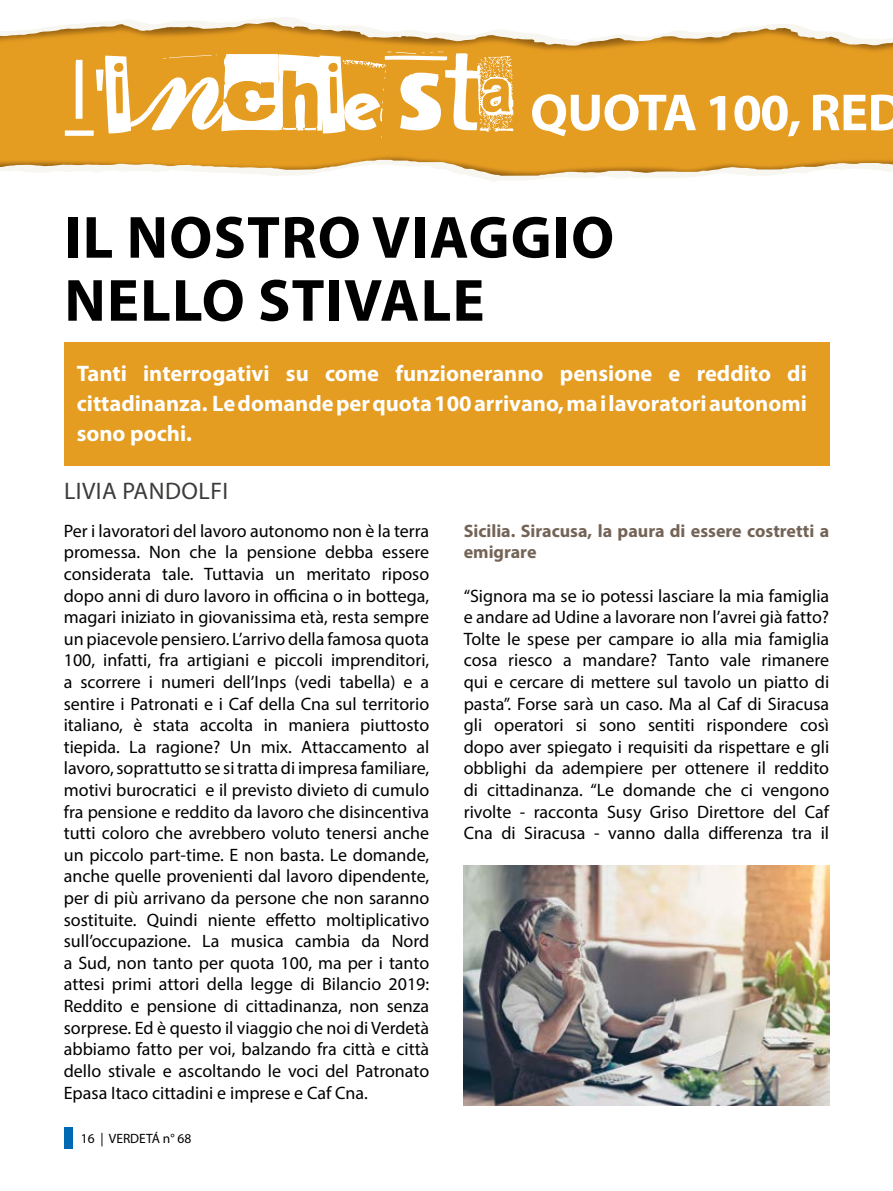
<style>
.page{position:relative;width:893px;height:1191px;background:#fff}
.page>*{position:absolute;margin:0;border:0;box-sizing:border-box;transform-origin:0 0}
.t1{font:700 60px/63px "Myriad Pro";letter-spacing:.02em;color:#000}
.t2{font:700 52.5px "Myriad Pro";letter-spacing:-.02em;color:#fff}
.t3{font:24px "Myriad Pro";letter-spacing:.02em;color:#3c3c3b}
.t4{font:700 22.5px/30px "Myriad Pro";color:#fff;text-align:justify}
.t5{font:18px/21.6px "Myriad Pro";color:#000;text-align:justify}
.t6{font:700 18px/21.6px "Myriad Pro";color:#746457}
.t7{font:13.5px "Myriad Pro";color:#000}
.s1{font-family:"Anonymous Clippings";font-weight:400;font-size:88.5px}
.s2{font-weight:400;font-size:88.5px}
</style>
<div class="page">
<div style="left:64px;top:1127px;width:8px;height:21px;background:#0069b4"></div>
<div style="left:0;top:62px;width:893px;height:91px;background:#e49c21"></div>
<svg style="left:0;top:17px;width:893px;height:45px"></svg>
<svg style="left:0;top:153px;width:893px;height:29px"></svg>
<div style="left:64px;top:342px;width:765px;height:124px;background:#e49c21"></div>
<img style="left:464px;top:865px;width:365px;height:241px">
<h2 class="t2" style="left:64px;top:78px;width:841px"><span class="s1">L</span><span class="s2">'</span><span class="s1">INCHIESTA</span> QUOTA 100, RED</h2>
<h1 class="t1" style="left:64px;top:204px;width:551px">IL NOSTRO VIAGGIO<br>NELLO STIVALE</h1>
<p class="t4" style="left:77px;top:357px;width:732px">Tanti interrogativi su come funzioneranno pensione e reddito di cittadinanza. Le domande per quota 100 arrivano, ma i lavoratori autonomi sono pochi.</p>
<h3 class="t3" style="left:64px;top:476px;width:166px">LIVIA PANDOLFI</h3>
<p class="t5" style="left:64px;top:519px;width:367px">Per i lavoratori del lavoro autonomo non è la terra promessa. Non che la pensione debba essere considerata tale. Tuttavia un meritato riposo dopo anni di duro lavoro in officina o in bottega, magari iniziato in giovanissima età, resta sempre un piacevole pensiero. L’arrivo della famosa quota 100, infatti, fra artigiani e piccoli imprenditori, a scorrere i numeri dell’Inps (vedi tabella) e a sentire i Patronati e i Caf della Cna sul territorio italiano, è stata accolta in maniera piuttosto tiepida. La ragione? Un mix. Attaccamento al lavoro, soprattutto se si tratta di impresa familiare, motivi burocratici e il previsto divieto di cumulo fra pensione e reddito da lavoro che disincentiva tutti coloro che avrebbero voluto tenersi anche un piccolo part-time. E non basta. Le domande, anche quelle provenienti dal lavoro dipendente, per di più arrivano da persone che non saranno sostituite. Quindi niente effetto moltiplicativo sull’occupazione. La musica cambia da Nord a Sud, non tanto per quota 100, ma per i tanto attesi primi attori della legge di Bilancio 2019:<br>Reddito e pensione di cittadinanza, non senza sorprese. Ed è questo il viaggio che noi di Verdetà abbiamo fatto per voi, balzando fra città e città dello stivale e ascoltando le voci del Patronato Epasa Itaco cittadini e imprese e Caf Cna.</p>
<p class="t6" style="left:464px;top:519px;width:367px">Sicilia. Siracusa, la paura di essere costretti a emigrare</p>
<p class="t5" style="left:464px;top:584px;width:367px">“Signora ma se io potessi lasciare la mia famiglia e andare ad Udine a lavorare non l’avrei già fatto?<br>Tolte le spese per campare io alla mia famiglia cosa riesco a mandare? Tanto vale rimanere qui e cercare di mettere sul tavolo un piatto di pasta”. Forse sarà un caso. Ma al Caf di Siracusa gli operatori si sono sentiti rispondere così dopo aver spiegato i requisiti da rispettare e gli obblighi da adempiere per ottenere il reddito di cittadinanza. “Le domande che ci vengono rivolte - racconta Susy Griso Direttore del Caf Cna di Siracusa - vanno dalla differenza tra il</p>
<p class="t7" style="left:81px;top:1129px;width:112px">16 | VERDETÁ n° 68</p>
</div>
